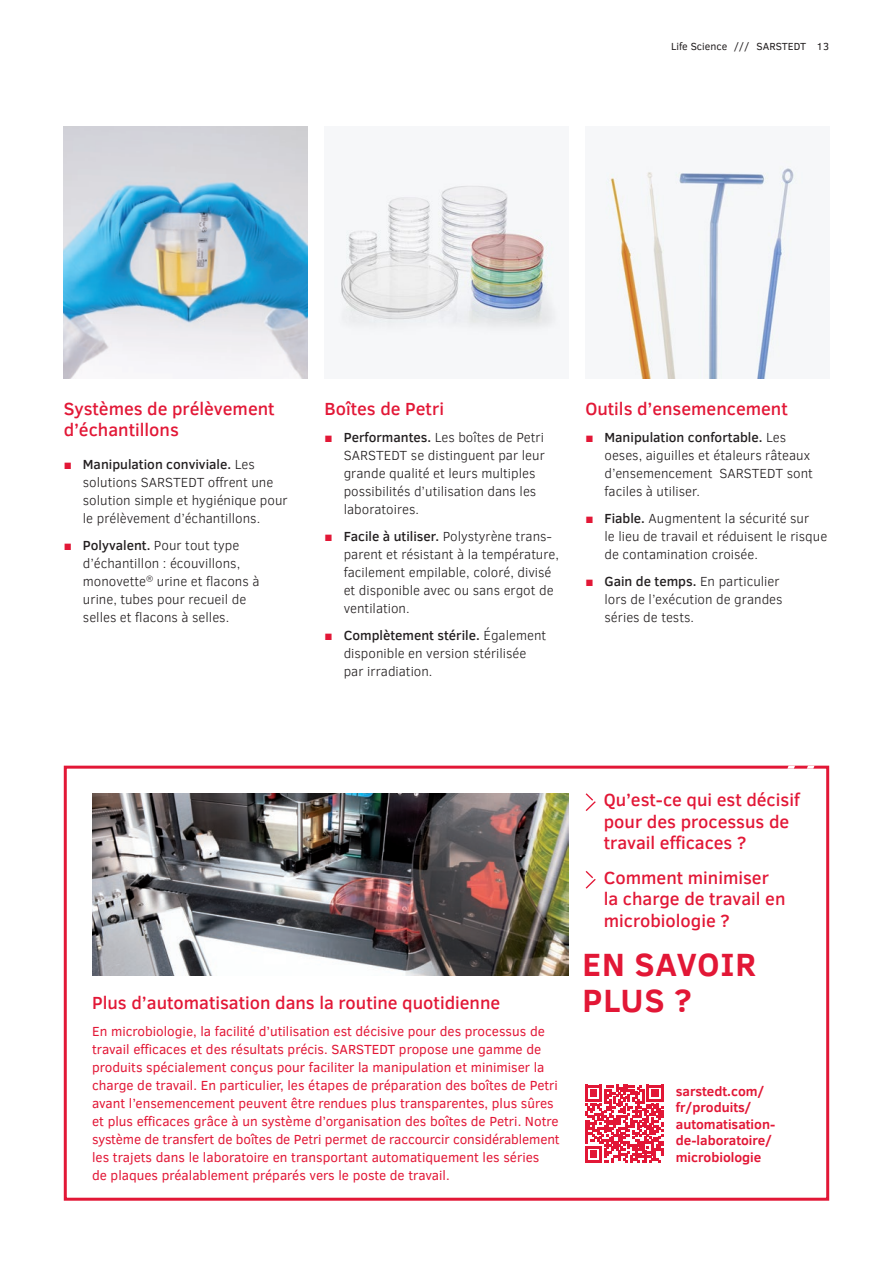
<style>
.page{position:relative;width:893px;height:1263px;background:#fff}
.page>*{position:absolute;margin:0;border:0;box-sizing:border-box;transform-origin:0 0}
.t1{font:700 33px "Clear Sans";letter-spacing:.03em;color:#e21736}
.t2{font:500 18px/21.6px "Clear Sans";color:#e21736}
.t3{font:300 13.5px/18px "Clear Sans";color:#231f20}
.t4{font:13.5px/18px "Clear Sans";color:#e21736}
.t5{font:700 13.5px/16.5px "Clear Sans";color:#e21736}
.t6{font:10.5px "Clear Sans";color:#231f20}
.s1{font-weight:400;color:#e21736}
.s2{font-weight:500}
</style>
<div class="page">
<img style="left:64px;top:127px;width:244px;height:252px">
<img style="left:335px;top:184px;width:223px;height:150px">
<img style="left:605px;top:161px;width:198px;height:218px">
<img style="left:92px;top:793px;width:476px;height:183px">
<svg style="left:586px;top:793px;width:10px;height:18px"></svg>
<svg style="left:586px;top:871px;width:10px;height:18px"></svg>
<svg style="left:585px;top:1085px;width:78px;height:78px"></svg>
<div style="left:64px;top:766px;width:765px;height:435px;border:3px solid #e21736"></div>
<svg style="left:787px;top:766px;width:8px;height:3px"></svg>
<svg style="left:807px;top:766px;width:7px;height:3px"></svg>
<p class="t6" style="left:671px;top:39px;width:160px">Life Science /// SARSTEDT 13</p>
<h2 class="t2" style="left:64px;top:398px;width:212px;line-height:21px">Systèmes de prélèvement d’échantillons</h2>
<p class="t3" style="left:83px;top:455px;width:206px;text-indent:-19px"><span class="s1">■</span> <span class="s2">Manipulation conviviale.</span> Les solutions SARSTEDT offrent une solution simple et hygiénique pour le prélèvement d’échantillons.</p>
<p class="t3" style="left:83px;top:536px;width:178px;text-indent:-19px"><span class="s1">■</span> <span class="s2">Polyvalent.</span> Pour tout type d’échantillon : écouvillons, monovette<sup>®</sup> urine et flacons à urine, tubes pour recueil de selles et flacons à selles.</p>
<h2 class="t2" style="left:325px;top:397px;width:121px">Boîtes de Petri</h2>
<p class="t3" style="left:344px;top:428px;width:203px;text-indent:-19px"><span class="s1">■</span> <span class="s2">Performantes.</span> Les boîtes de Petri<br>SARSTEDT se distinguent par leur grande qualité et leurs multiples possibilités d’utilisation dans les laboratoires.</p>
<p class="t3" style="left:344px;top:527px;width:217px;text-indent:-19px"><span class="s1">■</span> <span class="s2">Facile à utiliser.</span> Polystyrène trans&shy;parent et résistant à la température, facilement empilable, coloré, divisé et disponible avec ou sans ergot de ventilation.</p>
<p class="t3" style="left:344px;top:626px;width:204px;text-indent:-19px"><span class="s1">■</span> <span class="s2">Complètement stérile.</span> Également disponible en version stérilisée par irradiation.</p>
<h2 class="t2" style="left:585px;top:397px;width:204px">Outils d’ensemencement</h2>
<p class="t3" style="left:604px;top:428px;width:210px;text-indent:-19px"><span class="s1">■</span> <span class="s2">Manipulation confortable.</span> Les oeses, aiguilles et étaleurs râteaux d’ensemencement SARSTEDT sont faciles à utiliser.</p>
<p class="t3" style="left:604px;top:509px;width:224px;text-indent:-19px"><span class="s1">■</span> <span class="s2">Fiable.</span> Augmentent la sécurité sur<br>le lieu de travail et réduisent le risque de contamination croisée.</p>
<p class="t3" style="left:604px;top:572px;width:180px;text-indent:-19px"><span class="s1">■</span> <span class="s2">Gain de temps.</span> En particulier lors de l’exécution de grandes séries de tests.</p>
<h2 class="t2" style="left:604px;top:788px;width:197px">Qu’est-ce qui est décisif pour des processus de travail efficaces ?</h2>
<h2 class="t2" style="left:604px;top:866px;width:183px">Comment minimiser la charge de travail en microbiologie ?</h2>
<h1 class="t1" style="left:583px;top:940px;width:175px">EN SAVOIR</h1>
<h2 class="t2" style="left:92px;top:991px;width:410px">Plus d’automatisation dans la routine quotidienne</h2>
<h1 class="t1" style="left:583px;top:976px;width:111px">PLUS ?</h1>
<p class="t4" style="left:92px;top:1022px;width:469px">En microbiologie, la facilité d’utilisation est décisive pour des processus de travail efficaces et des résultats précis. SARSTEDT propose une gamme de produits spécialement conçus pour faciliter la manipulation et minimiser la charge de travail. En particulier, les étapes de préparation des boîtes de Petri avant l’ensemencement peuvent être rendues plus transparentes, plus sûres et plus efficaces grâce à un système d’organisation des boîtes de Petri. Notre système de transfert de boîtes de Petri permet de raccourcir considérablement les trajets dans le laboratoire en transportant automatiquement les séries<br>de plaques préalablement préparés vers le poste de travail.</p>
<p class="t5" style="left:676px;top:1082px;width:101px">sarstedt.com/ fr/produits/ automatisation&shy;de-laboratoire/ microbiologie</p>
</div>
